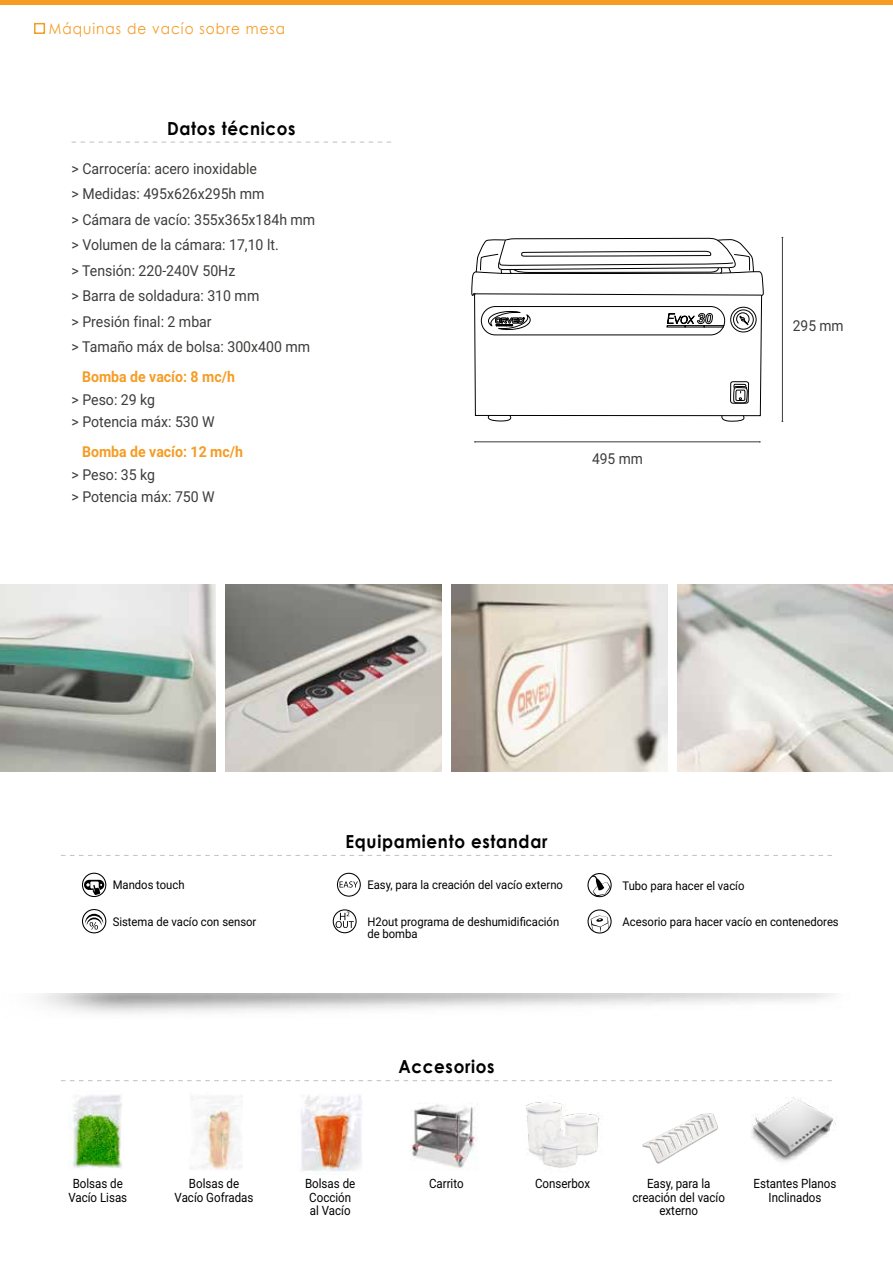
<style>
.page{position:relative;width:893px;height:1263px;background:#fff}
.page>*{position:absolute;margin:0;border:0;box-sizing:border-box;transform-origin:0 0}
.t1{font:700 18px "Century Gothic";letter-spacing:.04em;color:#000;scale:.93 1}
.t2{font:15px/25.5px "Roboto";color:#3c3c3b;scale:.94 1}
.t3{font:700 15px "Roboto";color:#f59c24;scale:.94 1}
.t4{font:15px "Century Gothic";letter-spacing:.075em;color:#f59c24;scale:.91 1}
.t5{font:15px "Roboto";color:#3c3c3b;scale:.92 1}
.t6{font:12.75px/13.8px "Roboto";color:#000;text-align:center;scale:.9 1}
.t7{font:12px/12px "Roboto";color:#000;scale:.94 1}
</style>
<div class="page">
<hr style="left:475px;top:442px;width:285px;height:1px;background:#3c3c3b">
<hr style="left:782px;top:237px;width:1px;height:184px;background:#3c3c3b">
<div style="left:0;top:0;width:893px;height:5px;background:#f59c24"></div>
<div style="left:34px;top:23px;width:11px;height:11px;border:2px solid #f59c24"></div>
<svg style="left:72px;top:142px;width:319px;height:1px"></svg>
<img style="left:0;top:585px;width:216px;height:187px">
<img style="left:451px;top:585px;width:216px;height:187px">
<img style="left:226px;top:585px;width:216px;height:187px">
<img style="left:677px;top:585px;width:216px;height:187px">
<svg style="left:471px;top:238px;width:293px;height:178px"></svg>
<svg style="left:484px;top:415px;width:32px;height:7px"></svg>
<svg style="left:719px;top:415px;width:27px;height:6px"></svg>
<svg style="left:476px;top:240px;width:278px;height:34px"></svg>
<svg style="left:730px;top:381px;width:19px;height:23px"></svg>
<div style="left:730px;top:307px;width:26px;height:25px;border:1px solid #000;border-radius:50%"></div>
<div style="left:733px;top:310px;width:20px;height:19px;border:1px solid #000;border-radius:50%"></div>
<svg style="left:736px;top:312px;width:15px;height:16px"></svg>
<div style="left:481px;top:306px;width:244px;height:29px;border:1px solid #000;border-radius:14px"></div>
<svg style="left:488px;top:311px;width:43px;height:19px"></svg>
<svg style="left:474px;top:293px;width:287px;height:2px"></svg>
<svg style="left:667px;top:312px;width:57px;height:16px"></svg>
<img style="left:642px;top:1113px;width:76px;height:51px">
<svg style="left:61px;top:1080px;width:771px;height:1px"></svg>
<img style="left:751px;top:1097px;width:86px;height:65px">
<img style="left:526px;top:1102px;width:77px;height:66px">
<img style="left:69px;top:1095px;width:53px;height:74px">
<img style="left:301px;top:1095px;width:61px;height:79px">
<svg style="left:191px;top:1096px;width:52px;height:74px"></svg>
<img style="left:410px;top:1104px;width:67px;height:65px">
<svg style="left:61px;top:855px;width:771px;height:1px"></svg>
<svg style="left:337px;top:873px;width:24px;height:24px"></svg>
<svg style="left:333px;top:909px;width:24px;height:24px"></svg>
<svg style="left:82px;top:873px;width:24px;height:24px"></svg>
<svg style="left:587px;top:873px;width:25px;height:24px"></svg>
<svg style="left:587px;top:909px;width:25px;height:24px"></svg>
<svg style="left:82px;top:909px;width:24px;height:24px"></svg>
<p class="t4" style="left:49px;top:19px;width:261px">Máquinas de vacío sobre mesa</p>
<p class="t1" style="left:167px;top:117px;width:140px">Datos técnicos</p>
<p class="t2" style="left:72px;top:155px;width:261px">&gt; Carrocería: acero inoxidable<br>&gt; Medidas: 495x626x295h mm<br>&gt; Cámara de vacío: 355x365x184h mm &gt; Volumen de la cámara: 17,10 lt.<br>&gt; Tensión: 220-240V 50Hz<br>&gt; Barra de soldadura: 310 mm<br>&gt; Presión final: 2 mbar<br>&gt; Tamaño máx de bolsa: 300x400 mm</p>
<p class="t3" style="left:82px;top:366px;width:164px">Bomba de vacío: 8 mc/h</p>
<p class="t2" style="left:72px;top:387px;width:154px;line-height:22.5px">&gt; Peso: 29 kg<br>&gt; Potencia máx: 530 W</p>
<p class="t3" style="left:82px;top:441px;width:173px">Bomba de vacío: 12 mc/h</p>
<p class="t2" style="left:72px;top:462px;width:154px;line-height:22.5px">&gt; Peso: 35 kg<br>&gt; Potencia máx: 750 W</p>
<p class="t5" style="left:592px;top:448px;width:57px">495 mm</p>
<p class="t5" style="left:793px;top:315px;width:57px">295 mm</p>
<p class="t7" style="left:113px;top:879px;width:78px">Mandos touch</p>
<p class="t7" style="left:113px;top:915px;width:154px">Sistema de vacío con sensor</p>
<p class="t1" style="left:346px;top:830px;width:219px">Equipamiento estandar</p>
<p class="t7" style="left:367px;top:878px;width:210px">Easy, para la creación del vacío externo</p>
<p class="t7" style="left:622px;top:879px;width:131px">Tubo para hacer el vacío</p>
<p class="t7" style="left:367px;top:915px;width:206px">H2out programa de deshumidificación de bomba</p>
<p class="t7" style="left:622px;top:915px;width:232px">Acesorio para hacer vacío en contenedores</p>
<p class="t1" style="left:398px;top:1055px;width:105px">Accesorios</p>
<p class="t6" style="left:68px;top:1176px;width:67px">Bolsas de<br>Vacío Lisas</p>
<p class="t6" style="left:175px;top:1176px;width:89px">Bolsas de<br>Vacío Gofradas</p>
<p class="t6" style="left:305px;top:1176px;width:57px">Bolsas de<br>Cocción al Vacío</p>
<p class="t6" style="left:632px;top:1176px;width:104px">Easy, para la creación del vacío externo</p>
<p class="t6" style="left:753px;top:1176px;width:94px">Estantes Planos<br>Inclinados</p>
<p class="t6" style="left:429px;top:1176px;width:40px">Carrito</p>
<p class="t6" style="left:535px;top:1176px;width:63px">Conserbox</p>
</div>
